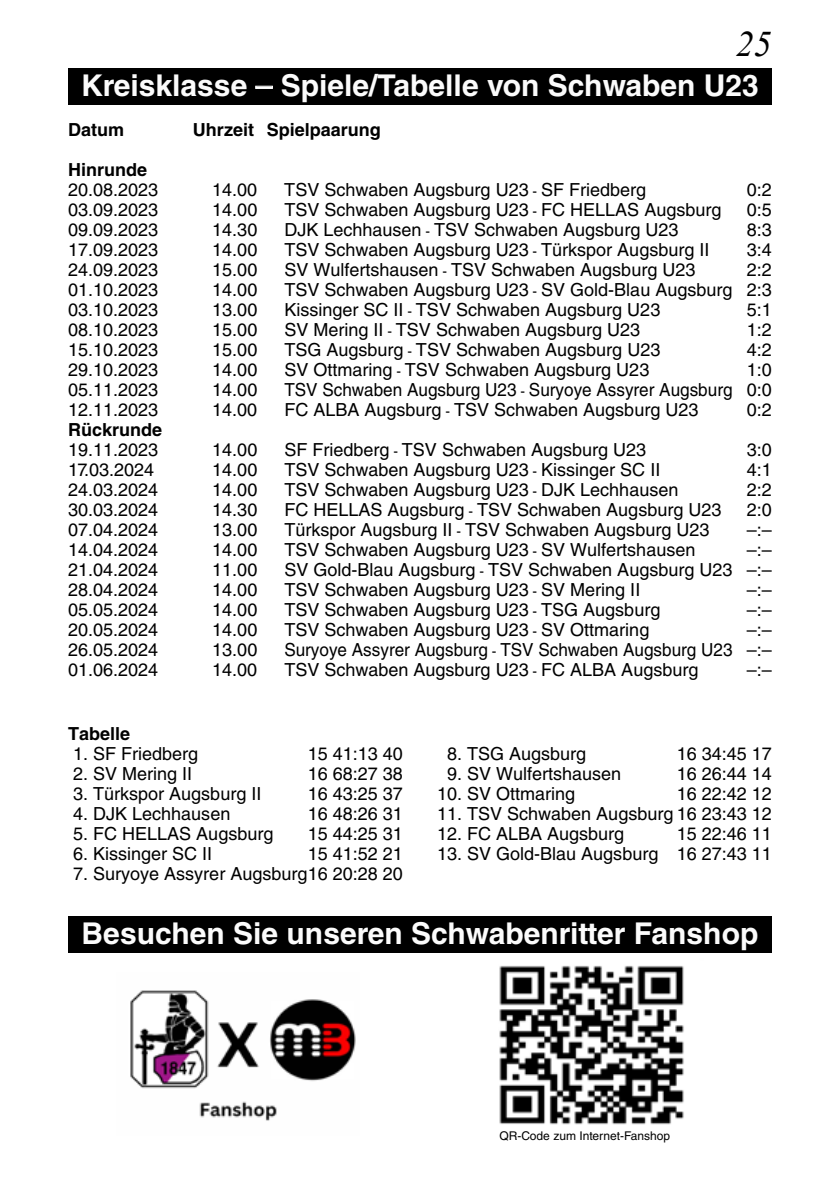
<style>
.page{position:relative;width:840px;height:1191px;background:#fff}
.page>*{position:absolute;margin:0;border:0;box-sizing:border-box;transform-origin:0 0}
.t1{font:italic 36px "Times New Roman";color:#000}
.t2{font:700 30px "Helvetica LT Std";color:#fbfbfb}
.t3{font:18px "Helvetica LT Std";color:#000}
.t4{font:18px "Helvetica LT Std";color:#000;scale:.95 1}
.t5{font:700 18px "Helvetica LT Std";color:#000}
.t6{font:12px "Helvetica LT Std";color:#000}
.s1{font-weight:400;color:#fff}
.s2{font-size:14px}
</style>
<div class="page">
<div style="left:68px;top:68px;width:703px;height:36px;background:#000"></div>
<div style="left:68px;top:916px;width:703px;height:36px;background:#000"></div>
<img style="left:130px;top:990px;width:226px;height:131px">
<img style="left:499px;top:965px;width:185px;height:160px">
<h1 class="t1" style="left:735px;top:19px;width:37px">25</h1>
<h2 class="t2" style="left:81px;top:67px;width:679px">Kreisklasse <span class="s1">–</span> Spiele/Tabelle von Schwaben U23</h2>
<p class="t5" style="left:68px;top:119px;width:57px">Datum</p>
<p class="t5" style="left:193px;top:119px;width:189px">Uhrzeit Spielpaarung</p>
<p class="t5" style="left:68px;top:159px;width:81px">Hinrunde</p>
<p class="t3" style="left:68px;top:179px;width:92px">20.08.2023</p>
<p class="t3" style="left:212px;top:179px;width:47px">14.00</p>
<p class="t3" style="left:284px;top:179px;width:363px">TSV Schwaben Augsburg U23 <span class="s2">-</span> SF Friedberg</p>
<p class="t3" style="left:746px;top:179px;width:27px">0:2</p>
<p class="t3" style="left:68px;top:199px;width:92px">03.09.2023</p>
<p class="t3" style="left:212px;top:199px;width:47px">14.00</p>
<p class="t3" style="left:284px;top:199px;width:438px">TSV Schwaben Augsburg U23 <span class="s2">-</span> FC HELLAS Augsburg</p>
<p class="t3" style="left:746px;top:199px;width:27px">0:5</p>
<p class="t3" style="left:68px;top:219px;width:92px">09.09.2023</p>
<p class="t3" style="left:212px;top:219px;width:47px">14.30</p>
<p class="t3" style="left:284px;top:219px;width:395px">DJK Lechhausen <span class="s2">-</span> TSV Schwaben Augsburg U23</p>
<p class="t3" style="left:746px;top:219px;width:27px">8:3</p>
<p class="t3" style="left:68px;top:239px;width:92px">17.09.2023</p>
<p class="t3" style="left:212px;top:239px;width:47px">14.00</p>
<p class="t3" style="left:284px;top:239px;width:426px">TSV Schwaben Augsburg U23 <span class="s2">-</span> Türkspor Augsburg II</p>
<p class="t3" style="left:746px;top:239px;width:27px">3:4</p>
<p class="t3" style="left:68px;top:259px;width:92px">24.09.2023</p>
<p class="t3" style="left:212px;top:259px;width:47px">15.00</p>
<p class="t3" style="left:284px;top:259px;width:412px">SV Wulfertshausen <span class="s2">-</span> TSV Schwaben Augsburg U23</p>
<p class="t3" style="left:746px;top:259px;width:27px">2:2</p>
<p class="t3" style="left:68px;top:279px;width:92px">01.10.2023</p>
<p class="t3" style="left:212px;top:279px;width:47px">14.00</p>
<p class="t3" style="left:284px;top:279px;width:488px">TSV Schwaben Augsburg U23 <span class="s2">-</span> SV Gold-Blau Augsburg 2:3</p>
<p class="t3" style="left:68px;top:299px;width:92px">03.10.2023</p>
<p class="t3" style="left:212px;top:299px;width:47px">13.00</p>
<p class="t3" style="left:284px;top:299px;width:377px">Kissinger SC II <span class="s2">-</span> TSV Schwaben Augsburg U23</p>
<p class="t3" style="left:746px;top:299px;width:27px">5:1</p>
<p class="t3" style="left:68px;top:319px;width:92px">08.10.2023</p>
<p class="t3" style="left:212px;top:319px;width:47px">15.00</p>
<p class="t3" style="left:284px;top:319px;width:357px">SV Mering II <span class="s2">-</span> TSV Schwaben Augsburg U23</p>
<p class="t3" style="left:746px;top:319px;width:27px">1:2</p>
<p class="t3" style="left:68px;top:339px;width:92px">15.10.2023</p>
<p class="t3" style="left:212px;top:339px;width:47px">15.00</p>
<p class="t3" style="left:284px;top:339px;width:377px">TSG Augsburg <span class="s2">-</span> TSV Schwaben Augsburg U23</p>
<p class="t3" style="left:746px;top:339px;width:27px">4:2</p>
<p class="t3" style="left:68px;top:359px;width:92px">29.10.2023</p>
<p class="t3" style="left:212px;top:359px;width:47px">14.00</p>
<p class="t3" style="left:284px;top:359px;width:366px">SV Ottmaring <span class="s2">-</span> TSV Schwaben Augsburg U23</p>
<p class="t3" style="left:746px;top:359px;width:27px">1:0</p>
<p class="t3" style="left:68px;top:379px;width:92px">05.11.2023</p>
<p class="t3" style="left:212px;top:379px;width:47px">14.00</p>
<p class="t4" style="left:284px;top:379px;width:514px">TSV Schwaben Augsburg U23 <span class="s2">-</span> Suryoye Assyrer Augsburg 0:0</p>
<p class="t3" style="left:68px;top:399px;width:92px">12.11.2023</p>
<p class="t3" style="left:212px;top:399px;width:47px">14.00</p>
<p class="t3" style="left:284px;top:399px;width:415px">FC ALBA Augsburg <span class="s2">-</span> TSV Schwaben Augsburg U23</p>
<p class="t3" style="left:746px;top:399px;width:27px">0:2</p>
<p class="t5" style="left:68px;top:419px;width:96px">Rückrunde</p>
<p class="t3" style="left:68px;top:439px;width:92px">19.11.2023</p>
<p class="t3" style="left:212px;top:439px;width:47px">14.00</p>
<p class="t3" style="left:284px;top:439px;width:363px">SF Friedberg <span class="s2">-</span> TSV Schwaben Augsburg U23</p>
<p class="t3" style="left:746px;top:439px;width:27px">3:0</p>
<p class="t3" style="left:68px;top:459px;width:87px">17.03.2024</p>
<p class="t3" style="left:212px;top:459px;width:47px">14.00</p>
<p class="t3" style="left:284px;top:459px;width:377px">TSV Schwaben Augsburg U23 <span class="s2">-</span> Kissinger SC II</p>
<p class="t3" style="left:746px;top:459px;width:27px">4:1</p>
<p class="t3" style="left:68px;top:479px;width:92px">24.03.2024</p>
<p class="t3" style="left:212px;top:479px;width:47px">14.00</p>
<p class="t3" style="left:284px;top:479px;width:395px">TSV Schwaben Augsburg U23 <span class="s2">-</span> DJK Lechhausen</p>
<p class="t3" style="left:746px;top:479px;width:27px">2:2</p>
<p class="t3" style="left:68px;top:499px;width:92px">30.03.2024</p>
<p class="t3" style="left:212px;top:499px;width:47px">14.30</p>
<p class="t3" style="left:284px;top:499px;width:438px">FC HELLAS Augsburg <span class="s2">-</span> TSV Schwaben Augsburg U23</p>
<p class="t3" style="left:746px;top:499px;width:27px">2:0</p>
<p class="t3" style="left:68px;top:519px;width:92px">07.04.2024</p>
<p class="t3" style="left:212px;top:519px;width:47px">13.00</p>
<p class="t3" style="left:284px;top:519px;width:426px">Türkspor Augsburg II <span class="s2">-</span> TSV Schwaben Augsburg U23</p>
<p class="t3" style="left:746px;top:519px;width:27px">–:–</p>
<p class="t3" style="left:68px;top:539px;width:92px">14.04.2024</p>
<p class="t3" style="left:212px;top:539px;width:47px">14.00</p>
<p class="t3" style="left:284px;top:539px;width:412px">TSV Schwaben Augsburg U23 <span class="s2">-</span> SV Wulfertshausen</p>
<p class="t3" style="left:746px;top:539px;width:27px">–:–</p>
<p class="t3" style="left:68px;top:559px;width:92px">21.04.2024</p>
<p class="t3" style="left:212px;top:559px;width:47px">11.00</p>
<p class="t3" style="left:284px;top:559px;width:488px">SV Gold-Blau Augsburg <span class="s2">-</span> TSV Schwaben Augsburg U23 –:–</p>
<p class="t3" style="left:68px;top:579px;width:92px">28.04.2024</p>
<p class="t3" style="left:212px;top:579px;width:47px">14.00</p>
<p class="t3" style="left:284px;top:579px;width:357px">TSV Schwaben Augsburg U23 <span class="s2">-</span> SV Mering II</p>
<p class="t3" style="left:746px;top:579px;width:27px">–:–</p>
<p class="t3" style="left:68px;top:599px;width:92px">05.05.2024</p>
<p class="t3" style="left:212px;top:599px;width:47px">14.00</p>
<p class="t3" style="left:284px;top:599px;width:377px">TSV Schwaben Augsburg U23 <span class="s2">-</span> TSG Augsburg</p>
<p class="t3" style="left:746px;top:599px;width:27px">–:–</p>
<p class="t3" style="left:68px;top:619px;width:92px">20.05.2024</p>
<p class="t3" style="left:212px;top:619px;width:47px">14.00</p>
<p class="t3" style="left:284px;top:619px;width:366px">TSV Schwaben Augsburg U23 <span class="s2">-</span> SV Ottmaring</p>
<p class="t3" style="left:746px;top:619px;width:27px">–:–</p>
<p class="t3" style="left:68px;top:639px;width:92px">26.05.2024</p>
<p class="t3" style="left:212px;top:639px;width:47px">13.00</p>
<p class="t4" style="left:284px;top:639px;width:514px">Suryoye Assyrer Augsburg <span class="s2">-</span> TSV Schwaben Augsburg U23 –:–</p>
<p class="t3" style="left:68px;top:659px;width:92px">01.06.2024</p>
<p class="t3" style="left:212px;top:659px;width:47px">14.00</p>
<p class="t3" style="left:284px;top:659px;width:415px">TSV Schwaben Augsburg U23 <span class="s2">-</span> FC ALBA Augsburg</p>
<p class="t3" style="left:746px;top:659px;width:27px">–:–</p>
<p class="t5" style="left:68px;top:722px;width:64px">Tabelle</p>
<p class="t3" style="left:73px;top:743px;width:127px">1. SF Friedberg</p>
<p class="t3" style="left:307px;top:743px;width:97px">15 41:13 40</p>
<p class="t3" style="left:73px;top:763px;width:121px">2. SV Mering II</p>
<p class="t3" style="left:307px;top:763px;width:97px">16 68:27 38</p>
<p class="t3" style="left:73px;top:783px;width:190px">3. Türkspor Augsburg II</p>
<p class="t3" style="left:307px;top:783px;width:97px">16 43:25 37</p>
<p class="t3" style="left:73px;top:803px;width:159px">4. DJK Lechhausen</p>
<p class="t3" style="left:307px;top:803px;width:97px">16 48:26 31</p>
<p class="t3" style="left:73px;top:823px;width:202px">5. FC HELLAS Augsburg</p>
<p class="t3" style="left:307px;top:823px;width:97px">15 44:25 31</p>
<p class="t3" style="left:73px;top:843px;width:141px">6. Kissinger SC II</p>
<p class="t3" style="left:307px;top:843px;width:97px">15 41:52 21</p>
<p class="t3" style="left:73px;top:863px;width:331px">7. Suryoye Assyrer Augsburg16 20:28 20</p>
<p class="t3" style="left:447px;top:743px;width:141px">8. TSG Augsburg</p>
<p class="t3" style="left:676px;top:743px;width:97px">16 34:45 17</p>
<p class="t3" style="left:447px;top:763px;width:176px">9. SV Wulfertshausen</p>
<p class="t3" style="left:676px;top:763px;width:97px">16 26:44 14</p>
<p class="t3" style="left:437px;top:783px;width:140px">10. SV Ottmaring</p>
<p class="t3" style="left:676px;top:783px;width:97px">16 22:42 12</p>
<p class="t3" style="left:437px;top:803px;width:336px">11. TSV Schwaben Augsburg 16 23:43 12</p>
<p class="t3" style="left:437px;top:823px;width:189px">12. FC ALBA Augsburg</p>
<p class="t3" style="left:676px;top:823px;width:97px">15 22:46 11</p>
<p class="t3" style="left:437px;top:843px;width:336px">13. SV Gold-Blau Augsburg 16 27:43 11</p>
<h2 class="t2" style="left:82px;top:915px;width:677px">Besuchen Sie unseren Schwabenritter Fanshop</h2>
<p class="t6" style="left:499px;top:1128px;width:172px">QR-Code zum Internet-Fanshop</p>
</div>
